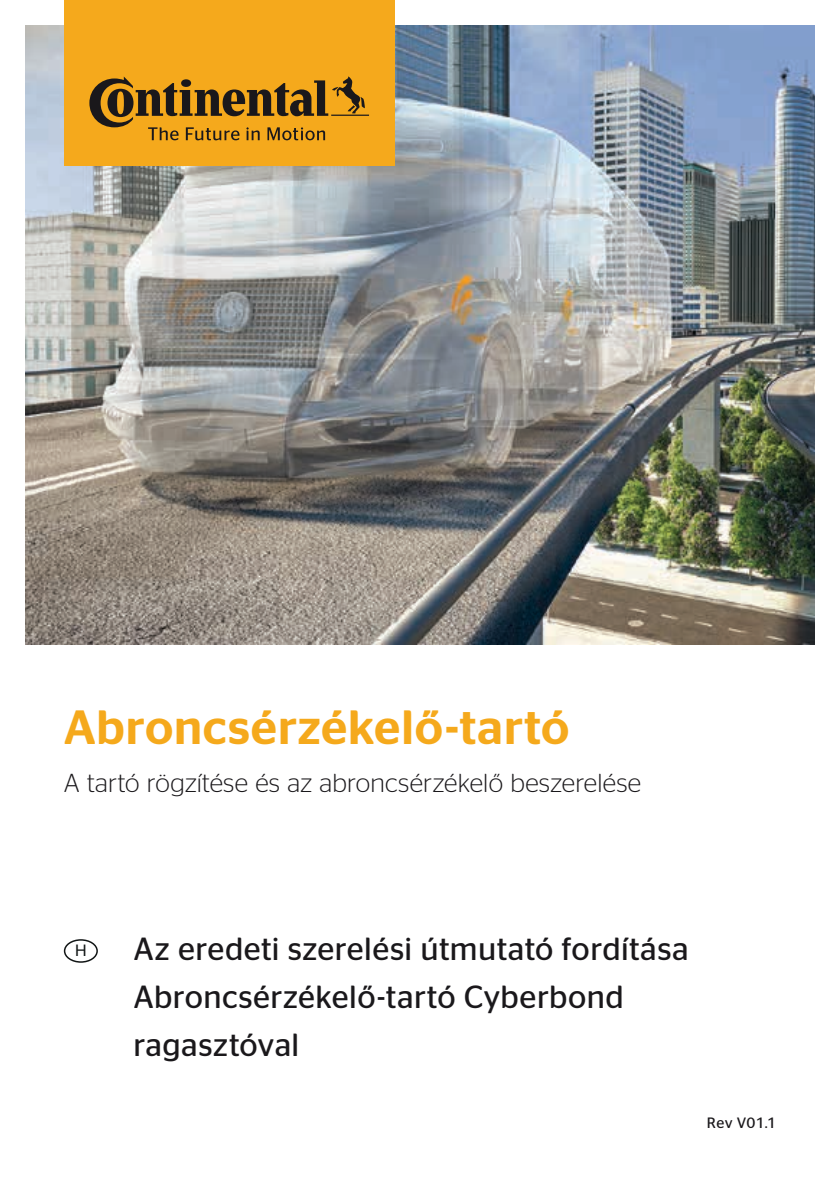
<style>
.page{position:relative;width:840px;height:1191px;background:#fff}
.page>*{position:absolute;margin:0;border:0;box-sizing:border-box;transform-origin:0 0}
.t1{font:500 48px "Continental Stag Sans";letter-spacing:.015em;color:#f5a91c}
.t2{font:32px/48px "Continental Stag Sans";letter-spacing:.015em;color:#1a181b}
.t3{font:300 26px "Continental Stag Sans";letter-spacing:.01em;color:#1a181b}
.t4{font:16px "Helvetica Neue";color:#111515}
.t5{font:15px "Continental Stag Sans";letter-spacing:.025em;color:#1a181b}
</style>
<div class="page">
<img style="left:26px;top:26px;width:788px;height:618px">
<div style="left:64px;top:939px;width:34px;height:23px;border:2px solid #111515;border-radius:50%"></div>
<div style="left:64px;top:0;width:330px;height:166px;background:#f5a91c"></div>
<svg style="left:89px;top:77px;width:280px;height:63px"></svg>
<h1 class="t1" style="left:64px;top:700px;width:506px">Abroncsérzékelő-tartó</h1>
<p class="t3" style="left:64px;top:769px;width:578px">A tartó rögzítése és az abroncsérzékelő beszerelése</p>
<p class="t4" style="left:75px;top:941px;width:13px">H</p>
<p class="t2" style="left:133px;top:925px;width:556px">Az eredeti szerelési útmutató fordítása<br>Abroncsérzékelő-tartó Cyberbond ragasztóval</p>
<p class="t5" style="left:706px;top:1114px;width:71px">Rev V01.1</p>
</div>
